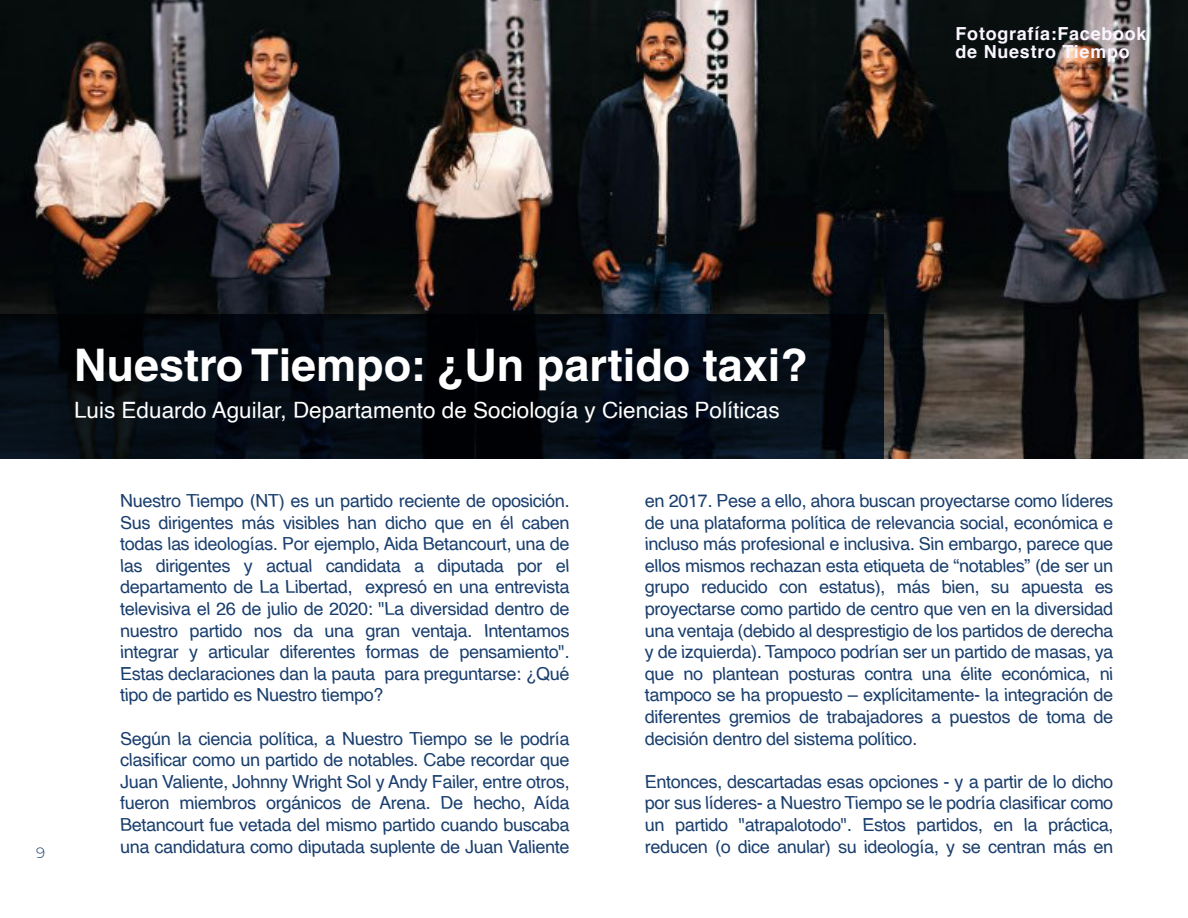
<style>
.page{position:relative;width:1188px;height:918px;background:#fff}
.page>*{position:absolute;margin:0;border:0;box-sizing:border-box;transform-origin:0 0}
.t1{font:700 45px "Helvetica LT Std";color:#fff}
.t2{font:22.5px "Helvetica";color:#fff}
.t3{font:18px/21.6px "Helvetica";letter-spacing:-.02em;color:#193e6d;text-align:justify}
.t4{font:700 18px/18px "Helvetica";letter-spacing:.04em;color:#faf5ff}
.t5{font:300 15px "Montserrat";color:#193e6d}
</style>
<div class="page">
<img style="left:0;top:0;width:1188px;height:459px">
<img style="left:0;top:315px;width:883px;height:144px">
<p class="t4" style="left:956px;top:26px;width:192px">Fotografía:Facebook de Nuestro Tiempo</p>
<p class="t5" style="left:36px;top:844px;width:11px">9</p>
<h1 class="t1" style="left:74px;top:348px;width:735px">Nuestro Tiempo: ¿Un partido taxi?</h1>
<p class="t2" style="left:74px;top:401px;width:707px">Luis Eduardo Aguilar, Departamento de Sociología y Ciencias Políticas</p>
<p class="t3" style="left:121px;top:491px;width:452px">Nuestro Tiempo (NT) es un partido reciente de oposición.<br>Sus dirigentes más visibles han dicho que en él caben todas las ideologías. Por ejemplo, Aida Betancourt, una de las dirigentes y actual candidata a diputada por el departamento de La Libertad, expresó en una entrevista televisiva el 26 de julio de 2020: "La diversidad dentro de nuestro partido nos da una gran ventaja. Intentamos integrar y articular diferentes formas de pensamiento".<br>Estas declaraciones dan la pauta para preguntarse: ¿Qué tipo de partido es Nuestro tiempo?</p>
<p class="t3" style="left:121px;top:729px;width:452px">Según la ciencia política, a Nuestro Tiempo se le podría clasificar como un partido de notables. Cabe recordar que Juan Valiente, Johnny Wright Sol y Andy Failer, entre otros, fueron miembros orgánicos de Arena. De hecho, Aída Betancourt fue vetada del mismo partido cuando buscaba una candidatura como diputada suplente de Juan Valiente</p>
<p class="t3" style="left:645px;top:491px;width:471px">en 2017. Pese a ello, ahora buscan proyectarse como líderes de una plataforma política de relevancia social, económica e incluso más profesional e inclusiva. Sin embargo, parece que ellos mismos rechazan esta etiqueta de “notables” (de ser un grupo reducido con estatus), más bien, su apuesta es proyectarse como partido de centro que ven en la diversidad una ventaja (debido al desprestigio de los partidos de derecha y de izquierda). Tampoco podrían ser un partido de masas, ya que no plantean posturas contra una élite económica, ni tampoco se ha propuesto – explícitamente- la integración de diferentes gremios de trabajadores a puestos de toma de decisión dentro del sistema político.</p>
<p class="t3" style="left:645px;top:772px;width:471px">Entonces, descartadas esas opciones - y a partir de lo dicho por sus líderes- a Nuestro Tiempo se le podría clasificar como un partido "atrapalotodo". Estos partidos, en la práctica, reducen (o dice anular) su ideología, y se centran más en</p>
</div>
